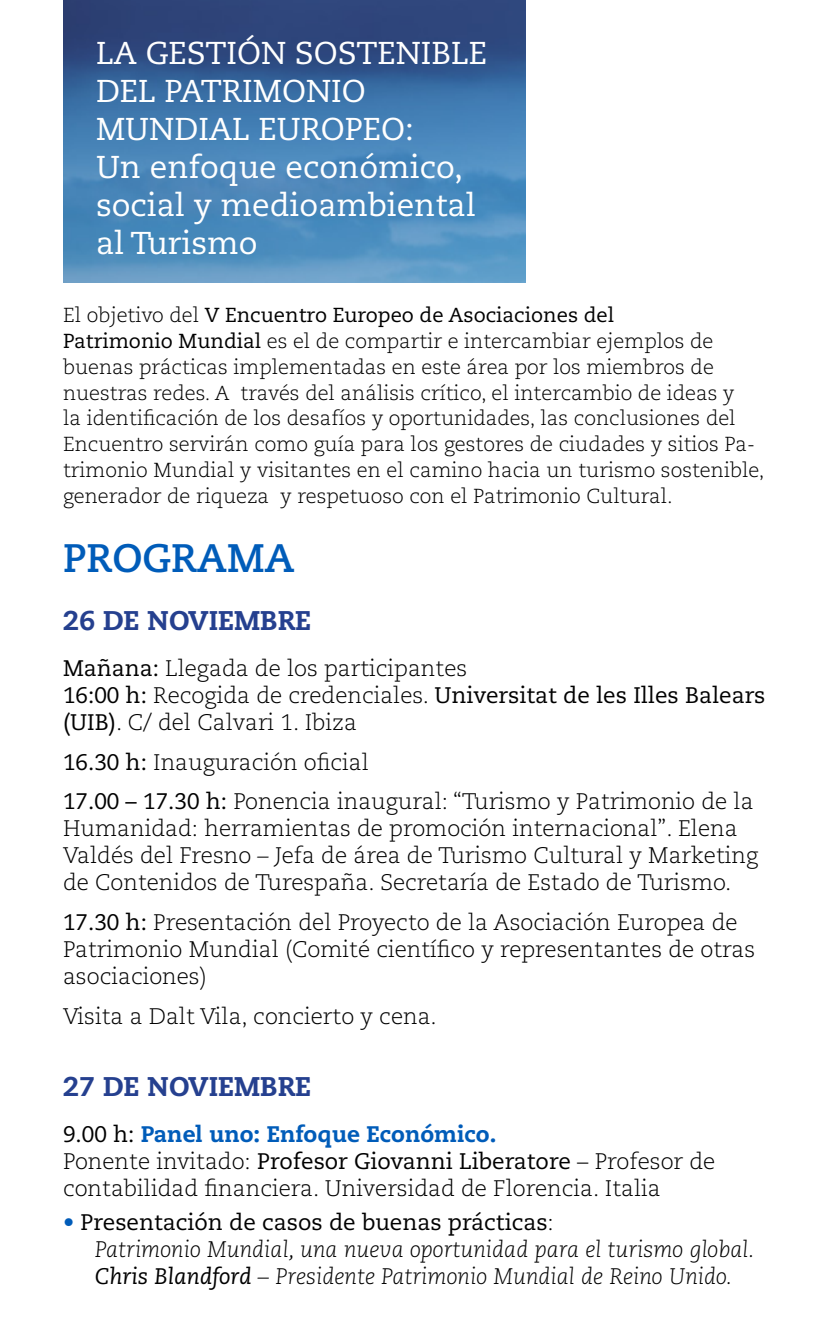
<style>
.page{position:relative;width:830px;height:1340px;background:#fff}
.page>*{position:absolute;margin:0;border:0;box-sizing:border-box;transform-origin:0 0}
.t1{font:700 39.6px "Caecilia LT Std";color:#005cb9}
.t2{font:31.5px/37.8px "Caecilia LT Std";color:#fff}
.t3{font:800 27px "Caecilia LT Std";color:#25408f}
.t4{font:300 22.5px/27px "Caecilia LT Std";color:#000}
.t5{font:italic 300 22.5px/27px "Caecilia LT Std";color:#000}
.t6{font:300 20.25px/25.9px "Caecilia LT Std";color:#000}
.s1{font-weight:400}
.s2{font-style:italic}
.s3{font-weight:800;color:#005cb9}
.s4{font-weight:400;font-style:normal;color:#005cb9}
.s5{font-weight:400;font-style:normal}
.s6{font-style:normal}
</style>
<div class="page">
<img style="left:63px;top:0;width:462px;height:282px">
<h2 class="t2" style="left:96px;top:35px;width:392px">LA GESTIÓN SOSTENIBLE<br>DEL PATRIMONIO<br>MUNDIAL EUROPEO:<br>Un enfoque económico, social y medioambiental al Turismo</h2>
<p class="t6" style="left:63px;top:302px;width:702px">El objetivo del <span class="s1">V Encuentro Europeo de Asociaciones del<br>Patrimonio Mundial</span> es el de compartir e intercambiar ejemplos de buenas prácticas implementadas en este área por los miembros de nuestras redes. A través del análisis crítico, el intercambio de ideas y<br>la identificación de los desafíos y oportunidades, las conclusiones del Encuentro servirán como guía para los gestores de ciudades y sitios Pa&shy;trimonio Mundial y visitantes en el camino hacia un turismo sostenible, generador de riqueza y respetuoso con el Patrimonio Cultural.</p>
<h1 class="t1" style="left:63px;top:534px;width:233px">PROGRAMA</h1>
<p class="t3" style="left:63px;top:603px;width:249px">26 DE NOVIEMBRE</p>
<p class="t4" style="left:63px;top:655px;width:703px"><span class="s1">Mañana:</span> Llegada de los participantes<br><span class="s1">16:00 h:</span> Recogida de credenciales. <span class="s1">Universitat de les Illes Balears (UIB)</span>. C/ del Calvari 1. Ibiza</p>
<p class="t4" style="left:63px;top:742px;width:691px;line-height:39.8px"><span class="s1">16.30 h:</span> Inauguración oficial<br><span class="s1">17.00 – 17.30 h:</span> Ponencia inaugural: “Turismo y Patrimonio de la</p>
<p class="t4" style="left:63px;top:815px;width:696px">Humanidad: herramientas de promoción internacional”. Elena<br>Valdés del Fresno <span class="s2">–</span> Jefa de área de Turismo Cultural y Marketing de Contenidos de Turespaña. Secretaría de Estado de Turismo.</p>
<p class="t4" style="left:63px;top:909px;width:693px"><span class="s1">17.30 h:</span> Presentación del Proyecto de la Asociación Europea de<br>Patrimonio Mundial (Comité científico y representantes de otras asociaciones)</p>
<p class="t4" style="left:63px;top:1003px;width:375px">Visita a Dalt Vila, concierto y cena.</p>
<p class="t3" style="left:63px;top:1069px;width:249px">27 DE NOVIEMBRE</p>
<p class="t4" style="left:63px;top:1121px;width:653px"><span class="s1">9.00 h:</span> <span class="s3">Panel uno: Enfoque Económico.<br></span>Ponente invitado: <span class="s1">Profesor Giovanni Liberatore</span> – Profesor de contabilidad financiera. Universidad de Florencia. Italia</p>
<p class="t5" style="left:95px;top:1208px;width:661px;text-indent:-32px"><span class="s4">•</span> <span class="s5">Presentación de casos de buenas prácticas</span><span class="s6">:<br></span>Patrimonio Mundial, una nueva oportunidad para el turismo global.<br><span class="s1">Chris Blandford</span> – Presidente Patrimonio Mundial de Reino Unido.</p>
</div>
